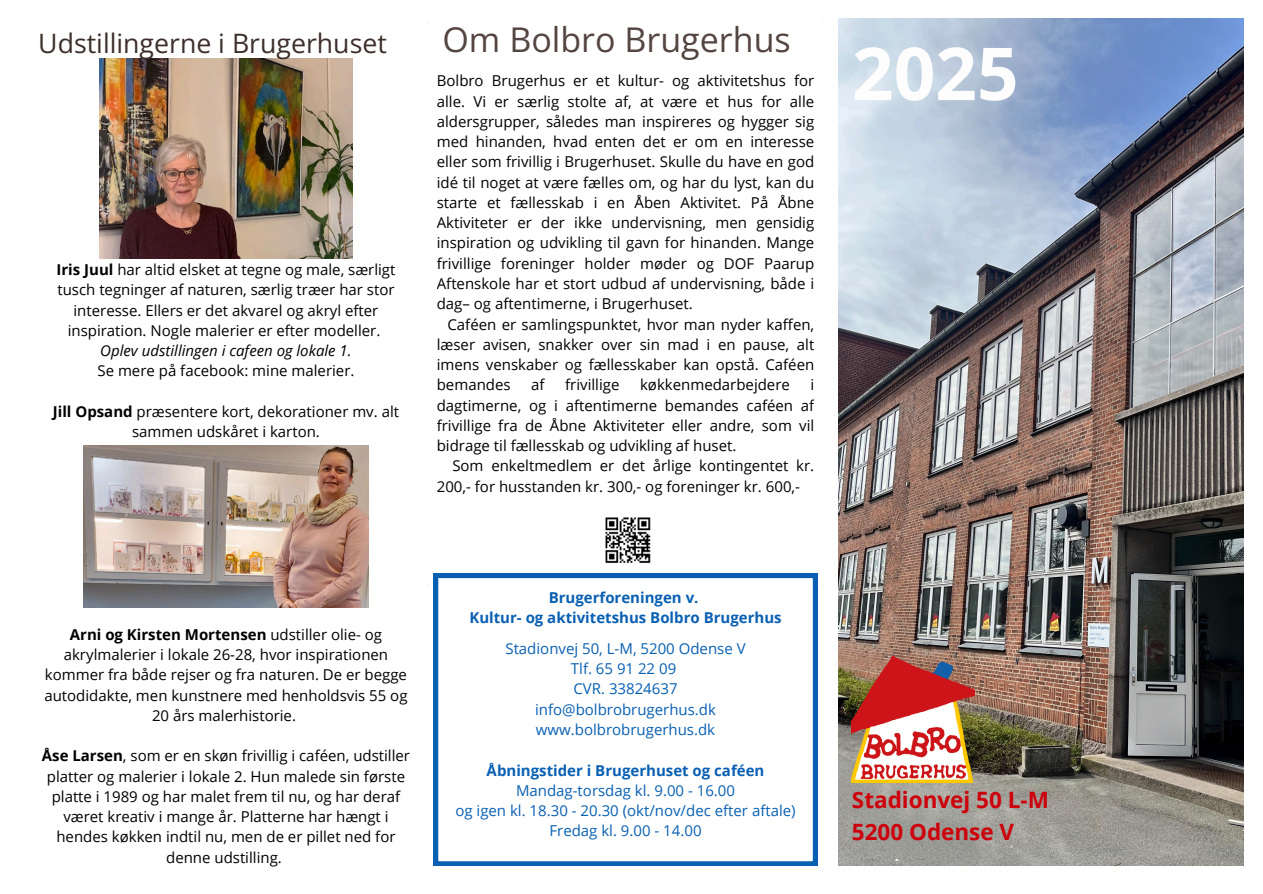
<style>
.page{position:relative;width:1263px;height:894px;background:#fff}
.page>*{position:absolute;margin:0;border:0;box-sizing:border-box;transform-origin:0 0}
.t1{font:700 73.05px "Open Sans";color:#fefdfd}
.t2{font:34.05px "Open Sans";color:#544541}
.t3{font:26.7px "Open Sans";color:#3d2f2b}
.t4{font:700 22.5px/31.5px "Open Sans";color:#cd010c}
.t5{font:15px/20.2px "Open Sans";color:#000;text-align:center}
.t6{font:15px "Open Sans";color:#0960b3}
.t7{font:700 15px/20.2px "Open Sans";color:#0960b3;text-align:center}
.t8{font:italic 15px "Open Sans";color:#000}
.s1{font-weight:700}
</style>
<div class="page">
<img style="left:99px;top:59px;width:254px;height:199px">
<img style="left:838px;top:19px;width:405px;height:846px">
<img style="left:852px;top:656px;width:122px;height:126px">
<svg style="left:434px;top:573px;width:383px;height:292px"></svg>
<img style="left:605px;top:517px;width:46px;height:46px">
<img style="left:84px;top:445px;width:284px;height:162px">
<p class="t3" style="left:38px;top:24px;width:350px">Udstillingerne i Brugerhuset</p>
<p class="t2" style="left:442px;top:15px;width:350px">Om Bolbro Brugerhus</p>
<p class="t5" style="left:57px;top:259px;width:340px"><span class="s1">Iris Juul</span> har altid elsket at tegne og male, særligt tusch tegninger af naturen, særlig træer har stor interesse. Ellers er det akvarel og akryl efter inspiration. Nogle malerier er efter modeller.</p>
<p class="t8" style="left:100px;top:340px;width:253px">Oplev udstillingen i cafeen og lokale 1.</p>
<p class="t5" style="left:97px;top:360px;width:258px">Se mere på facebook: mine malerier.</p>
<p class="t5" style="left:53px;top:401px;width:348px"><span class="s1">Jill Opsand</span> præsentere kort, dekorationer mv. alt sammen udskåret i karton.</p>
<p class="t5" style="left:437px;top:70px;width:379px;text-align:justify">Bolbro Brugerhus er et kultur- og aktivitetshus for alle. Vi er særlig stolte af, at være et hus for alle aldersgrupper, således man inspireres og hygger sig med hinanden, hvad enten det er om en interesse eller som frivillig i Brugerhuset. Skulle du have en god idé til noget at være fælles om, og har du lyst, kan du starte et fællesskab i en Åben Aktivitet. På Åbne Aktiviteter er der ikke undervisning, men gensidig inspiration og udvikling til gavn for hinanden. Mange frivillige foreninger holder møder og DOF Paarup Aftenskole har et stort udbud af undervisning, både i dag– og aftentimerne, i Brugerhuset.</p>
<p class="t5" style="left:437px;top:313px;width:379px;text-align:justify;text-indent:11px">Caféen er samlingspunktet, hvor man nyder kaffen, læser avisen, snakker over sin mad i en pause, alt imens venskaber og fællesskaber kan opstå. Caféen bemandes</p>
<p class="t5" style="left:531px;top:374px;width:15px">af</p>
<p class="t5" style="left:565px;top:374px;width:56px">frivillige</p>
<p class="t5" style="left:640px;top:374px;width:151px">køkkenmedarbejdere</p>
<p class="t5" style="left:437px;top:374px;width:379px;text-align:justify;text-indent:374px">i dagtimerne, og i aftentimerne bemandes caféen af frivillige fra de Åbne Aktiviteter eller andre, som vil bidrage til fællesskab og udvikling af huset.</p>
<p class="t5" style="left:437px;top:455px;width:379px;text-align:left;text-indent:16px">Som enkeltmedlem er det årlige kontingentet kr.<br>200,- for husstanden kr. 300,- og foreninger kr. 600,-</p>
<p class="t1" style="left:852px;top:22px;width:168px">2025</p>
<p class="t5" style="left:44px;top:623px;width:365px"><span class="s1">Arni og Kirsten Mortensen</span> udstiller olie- og akrylmalerier i lokale 26-28, hvor inspirationen kommer fra både rejser og fra naturen. De er begge autodidakte, men kunstnere med henholdsvis 55 og 20 års malerhistorie.</p>
<p class="t5" style="left:42px;top:745px;width:370px"><span class="s1">Åse Larsen</span>, som er en skøn frivillig i caféen, udstiller platter og malerier i lokale 2. Hun malede sin første platte i 1989 og har malet frem til nu, og har deraf været kreativ i mange år. Platterne har hængt i hendes køkken indtil nu, men de er pillet ned for denne udstilling.</p>
<p class="t7" style="left:469px;top:586px;width:314px">Brugerforeningen v.<br>Kultur- og aktivitetshus Bolbro Brugerhus</p>
<p class="t6" style="left:505px;top:637px;width:242px">Stadionvej 50, L-M, 5200 Odense V</p>
<p class="t6" style="left:571px;top:658px;width:107px">Tlf. 65 91 22 09</p>
<p class="t6" style="left:573px;top:678px;width:106px">CVR. 33824637</p>
<p class="t6" style="left:535px;top:698px;width:182px">info@bolbrobrugerhus.dk</p>
<p class="t6" style="left:536px;top:718px;width:181px">www.bolbrobrugerhus.dk</p>
<p class="t7" style="left:487px;top:759px;width:279px">Åbningstider i Brugerhuset og caféen</p>
<h2 class="t6" style="left:516px;top:779px;width:221px">Mandag-torsdag kl. 9.00 - 16.00</h2>
<p class="t6" style="left:455px;top:799px;width:342px">og igen kl. 18.30 - 20.30 (okt/nov/dec efter aftale)</p>
<h5 class="t6" style="left:549px;top:820px;width:154px">Fredag kl. 9.00 - 14.00</h5>
<p class="t4" style="left:852px;top:783px;width:198px">Stadionvej 50 L-M<br>5200 Odense V</p>
</div>
